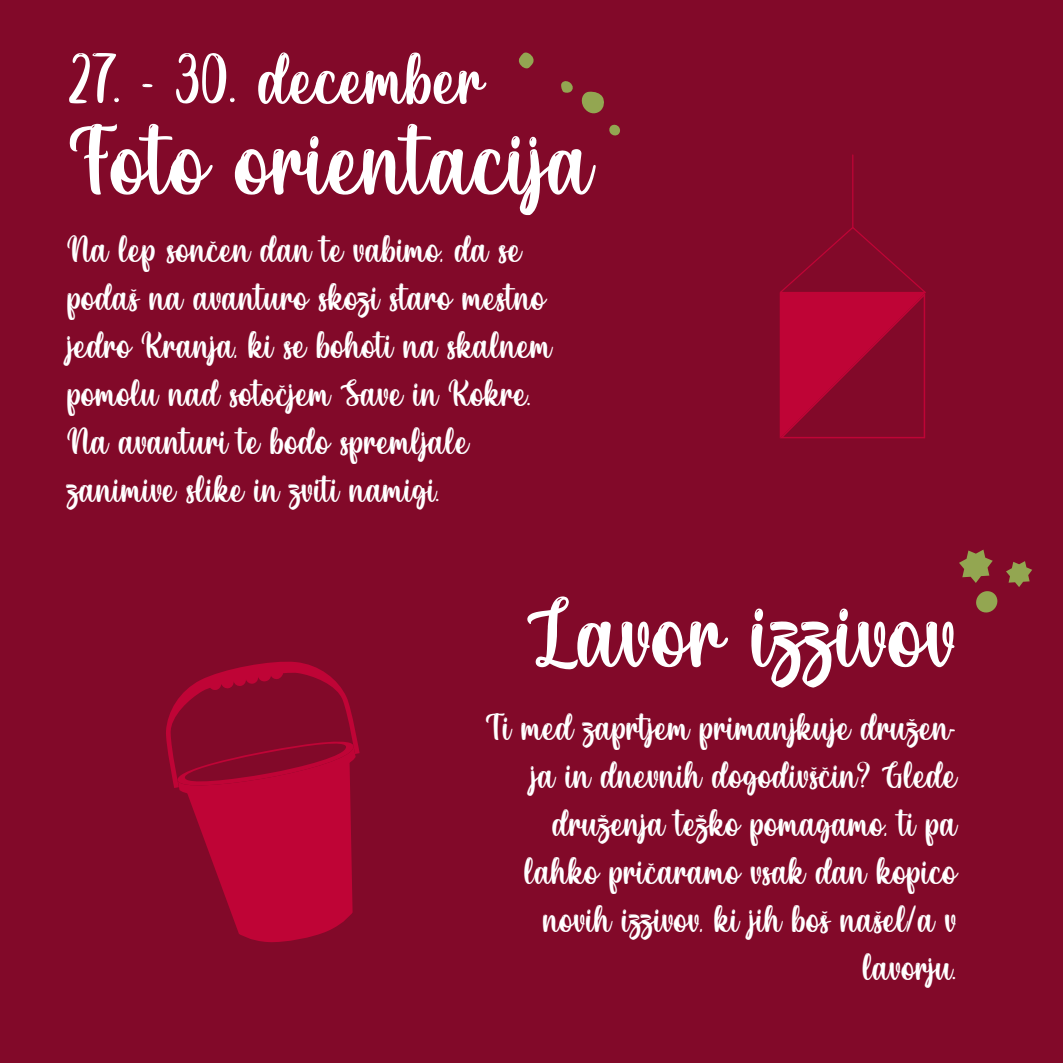
<style>
.page{position:relative;width:1063px;height:1063px;background:#820929}
.page>*{position:absolute;margin:0;border:0;box-sizing:border-box;transform-origin:0 0}
.t1{font:105px "Christmas Bell Personal Use";color:#fff}
.t2{font:76.5px "Christmas Bell Personal Use";color:#fff}
.t3{font:40px/48px "Christmas Bell Personal Use";color:#fff}
</style>
<div class="page">
<svg style="left:166px;top:661px;width:194px;height:282px"></svg>
<svg style="left:779px;top:226px;width:147px;height:212px"></svg>
<hr style="left:852px;top:155px;width:1px;height:73px;background:#bf0436">
<svg style="left:976px;top:591px;width:22px;height:22px"></svg>
<svg style="left:959px;top:550px;width:34px;height:33px"></svg>
<svg style="left:1006px;top:561px;width:26px;height:26px"></svg>
<svg style="left:518px;top:52px;width:16px;height:17px"></svg>
<svg style="left:561px;top:81px;width:43px;height:33px"></svg>
<svg style="left:609px;top:124px;width:11px;height:12px"></svg>
<h2 class="t2" style="left:67px;top:44px;width:416px">27. - 30. december</h2>
<h1 class="t1" style="left:67px;top:113px;width:524px">Foto orientacija</h1>
<p class="t3" style="left:66px;top:228px;width:486px">Na lep sončen dan te vabimo, da se podaš na avanturo skozi staro mestno jedro Kranja, ki se bohoti na skalnem pomolu nad sotočjem Save in Kokre.<br>Na avanturi te bodo spremljale zanimive slike in zviti namigi.</p>
<h1 class="t1" style="left:525px;top:585px;width:432px">Lavor izzivov</h1>
<p class="t3" style="left:485px;top:705px;width:472px;text-align:right">Ti med zaprtjem primanjkuje družen&shy;ja in dnevnih dogodivščin? Glede druženja težko pomagamo, ti pa lahko pričaramo vsak dan kopico novih izzivov, ki jih boš našel/a v lavorju.</p>
</div>
